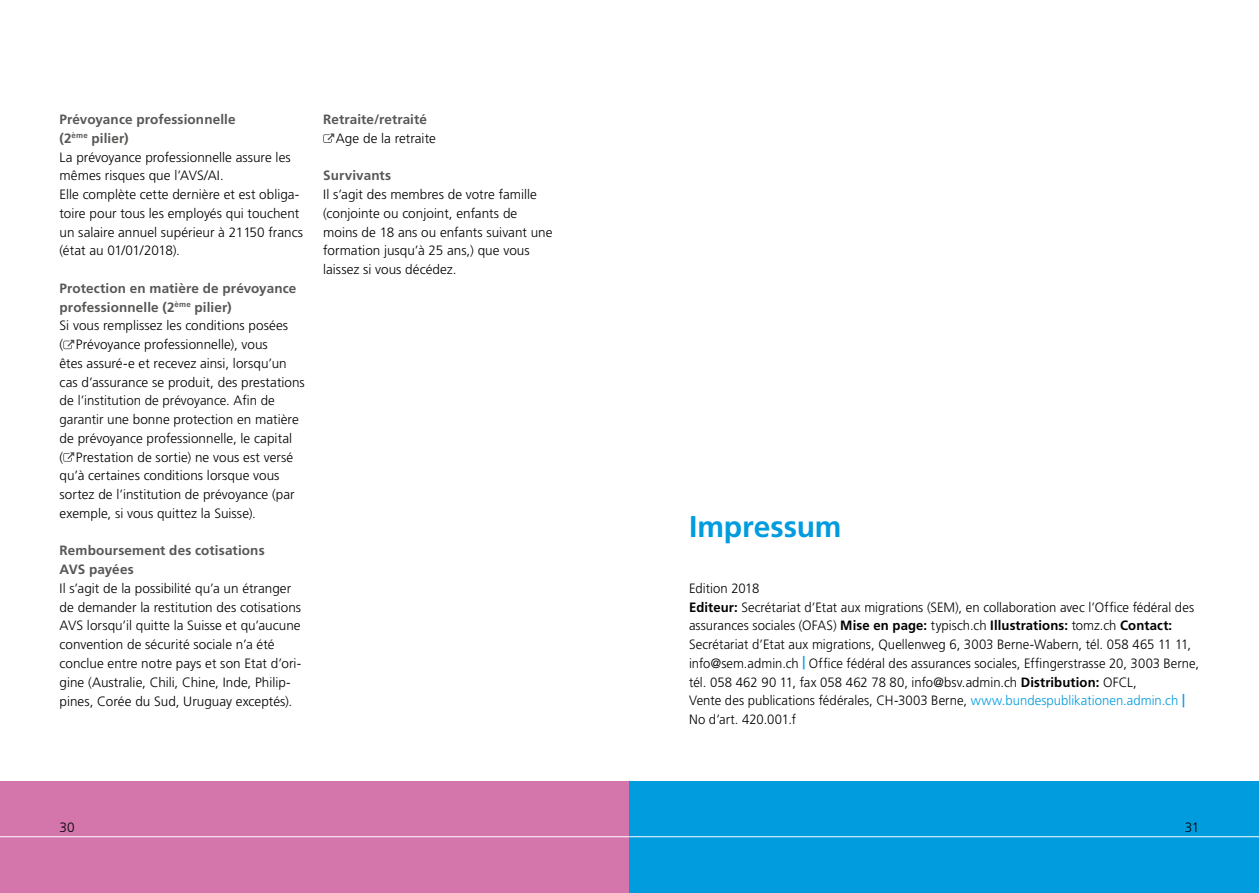
<style>
.page{position:relative;width:1259px;height:893px;background:#fff}
.page>*{position:absolute;margin:0;border:0;box-sizing:border-box;transform-origin:0 0}
.t1{font:700 30px "Frutiger LT Std";letter-spacing:-.005em;color:#009cde}
.t2{font:300 13.5px/18.8px "Frutiger LT Std";color:#000}
.t3{font:700 13.5px/18.8px "Frutiger LT Std";letter-spacing:.01em;color:#575756}
.s1{font-weight:700;color:#575756}
.s2{font-weight:700}
.s3{font-weight:700;color:#009cde}
.s4{color:#009cde}
</style>
<div class="page">
<div style="left:0;top:780px;width:629px;height:113px;background:#d476ac"></div>
<div style="left:629px;top:780px;width:630px;height:113px;background:#009cde"></div>
<hr style="left:0;top:780px;width:629px;height:1px;background:#fff">
<hr style="left:0;top:836px;width:629px;height:1px;background:#fff">
<hr style="left:629px;top:780px;width:630px;height:1px;background:#fff">
<hr style="left:629px;top:836px;width:630px;height:1px;background:#fff">
<svg style="left:63px;top:340px;width:11px;height:9px"></svg>
<svg style="left:63px;top:452px;width:11px;height:10px"></svg>
<svg style="left:323px;top:133px;width:11px;height:10px"></svg>
<p class="t2" style="left:60px;top:110px;width:245px"><span class="s1">Prévoyance professionnelle<br>(2</span><sup>ème</sup> <span class="s1">pilier)<br></span>La prévoyance professionnelle assure les mêmes risques que l’AVS/AI.<br>Elle complète cette dernière et est obliga&shy;toire pour tous les employés qui touchent un salaire annuel supérieur à 21150 francs (état au 01/01/2018).</p>
<p class="t2" style="left:60px;top:279px;width:247px"><span class="s1">Protection en matière de prévoyance professionnelle (2</span><sup>ème</sup> <span class="s1">pilier)<br></span>Si vous remplissez les conditions posées<br>( Prévoyance professionnelle), vous<br>êtes assuré-e et recevez ainsi, lorsqu’un cas d’assurance se produit, des prestations de l’institution de prévoyance. Afin de garantir une bonne protection en matière de prévoyance professionnelle, le capital<br>( Prestation de sortie) ne vous est versé qu’à certaines conditions lorsque vous sortez de l’institution de prévoyance (par exemple, si vous quittez la Suisse).</p>
<p class="t3" style="left:60px;top:541px;width:207px">Remboursement des cotisations<br>AVS payées</p>
<p class="t2" style="left:60px;top:579px;width:243px">Il s’agit de la possibilité qu’a un étranger de demander la restitution des cotisations AVS lorsqu’il quitte la Suisse et qu’aucune convention de sécurité sociale n’a été conclue entre notre pays et son Etat d’ori&shy;gine (Australie, Chili, Chine, Inde, Philip&shy;pines, Corée du Sud, Uruguay exceptés).</p>
<p class="t3" style="left:323px;top:110px;width:105px">Retraite/retraité</p>
<p class="t2" style="left:336px;top:129px;width:101px">Age de la retraite</p>
<p class="t3" style="left:323px;top:166px;width:69px">Survivants</p>
<p class="t2" style="left:323px;top:185px;width:231px">Il s’agit des membres de votre famille (conjointe ou conjoint, enfants de moins de 18 ans ou enfants suivant une formation jusqu’à 25 ans,) que vous laissez si vous décédez.</p>
<h1 class="t1" style="left:689px;top:509px;width:154px">Impressum</h1>
<p class="t2" style="left:689px;top:579px;width:511px">Edition 2018<br><span class="s2">Editeur:</span> Secrétariat d’Etat aux migrations (SEM), en collaboration avec l’Office fédéral des assurances sociales (OFAS) <span class="s2">Mise en page:</span> typisch.ch <span class="s2">Illustrations:</span> tomz.ch <span class="s2">Contact:<br></span>Secrétariat d’Etat aux migrations, Quellenweg 6, 3003 Berne-Wabern, tél. 058 465 11 11, info@sem.admin.ch <span class="s3">|</span> Office fédéral des assurances sociales, Effingerstrasse 20, 3003 Berne, tél. 058 462 90 11, fax 058 462 78 80, info@bsv.admin.ch <span class="s2">Distribution:</span> OFCL,<br>Vente des publications fédérales, CH-3003 Berne, <span class="s4">www.bundespublikationen.admin.ch</span> <span class="s3">| </span>No d’art. 420.001.f</p>
<p class="t2" style="left:60px;top:818px;width:17px">30</p>
<p class="t2" style="left:1185px;top:818px;width:16px">31</p>
</div>
